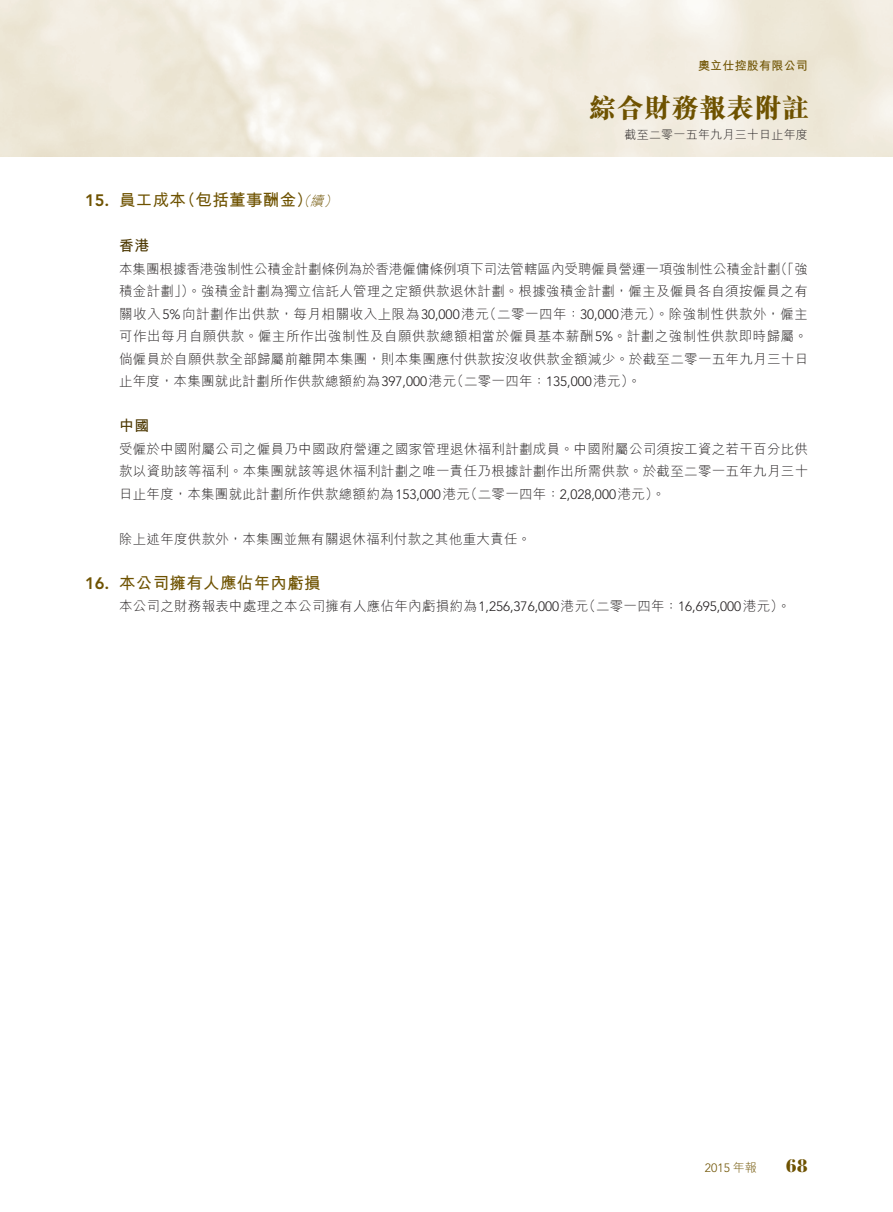
<style>
.page{position:relative;width:893px;height:1212px;background:#fff}
.page>*{position:absolute;margin:0;border:0;box-sizing:border-box;transform-origin:0 0}
.t1{font:800 27px "M Sung HK";letter-spacing:.02em;color:#6e5200}
.t2{font:900 18px "Bauer Bodoni Std";color:#6e5200}
._01_H1{font:700 16.5px "M Hei HK";letter-spacing:.02em;color:#6e5200}
._01_H1-2{font:800 16.5px "Avenir LT Std";color:#6e5200}
._02_H2{font:700 15px "M Hei HK";color:#4c3700}
._00_txt{font:300 13.5px "M Hei HK";letter-spacing:.025em;color:#231f20}
._00_txt-2{font:300 13.5px "M Hei HK";color:#231f20}
._01_H1-3{font:italic 300 13.5px "M Hei HK";color:#6e5200}
.t3{font:300 12px "M Hei HK";letter-spacing:.02em;color:#231f20}
.t4{font:700 12px "M Hei HK";letter-spacing:.02em;color:#6e5200}
.t5{font:300 12px "Avenir LT Std";color:#6e5200}
.s1{font-weight:300;font-style:italic;font-size:13.5px}
.s2{font-family:"Avenir LT Std"}
.s3{font-family:"M Hei HK"}
</style>
<div class="page">
<p class="t4" style="left:698px;top:57px;width:111px">奧立仕控股有限公司</p>
<h1 class="t1" style="left:589px;top:94px;width:221px">綜合財務報表附註</h1>
<p class="t3" style="left:625px;top:129px;width:185px">截至二零一五年九月三十日止年度</p>
<p class="_01_H1-2" style="left:85px;top:191px;width:26px">15.</p>
<p class="_01_H1" style="left:179px;top:188px;width:135px">（包括董事酬金）<span class="s1">（</span></p>
<p class="_01_H1" style="left:119px;top:188px;width:68px">員工成本</p>
<p class="_01_H1-3" style="left:310px;top:194px;width:18px">續</p>
<p class="_01_H1-3" style="left:324px;top:194px;width:18px">(</p>
<p class="_01_H1-2" style="left:85px;top:573px;width:26px">16.</p>
<p class="_02_H2" style="left:119px;top:235px;width:32px">香港</p>
<p class="_00_txt-2" style="left:119px;top:262px;width:663px">本集團根據香港強制性公積金計劃條例為於香港僱傭條例項下司法管轄區內受聘僱員營運一項強制性公積金計劃</p>
<p class="_00_txt" style="left:119px;top:284px;width:690px">積金計劃」）。強積金計劃為獨立信託人管理之定額供款退休計劃。根據強積金計劃，僱主及僱員各自須按僱員之有</p>
<p class="_00_txt" style="left:483px;top:307px;width:326px">（二零一四年：<span class="s2">30,000</span>港元）。除強制性供款外，僱主</p>
<p class="_00_txt" style="left:774px;top:262px;width:35px">（「強</p>
<p class="_00_txt" style="left:119px;top:307px;width:371px">關收入<span class="s2">5%</span>向計劃作出供款，每月相關收入上限為<span class="s2">30,000</span>港元</p>
<p class="_00_txt" style="left:119px;top:329px;width:690px">可作出每月自願供款。僱主所作出強制性及自願供款總額相當於僱員基本薪酬<span class="s2">5%</span>。計劃之強制性供款即時歸屬。</p>
<p class="_00_txt" style="left:119px;top:352px;width:691px">倘僱員於自願供款全部歸屬前離開本集團，則本集團應付供款按沒收供款金額減少。於截至二零一五年九月三十日</p>
<p class="_00_txt" style="left:450px;top:374px;width:192px">（二零一四年：<span class="s2">135,000</span>港元。(</p>
<p class="_00_txt" style="left:119px;top:374px;width:339px">止年度，本集團就此計劃所作供款總額約為<span class="s2">397,000</span>港元</p>
<p class="_02_H2" style="left:119px;top:415px;width:32px">中國</p>
<p class="_00_txt" style="left:119px;top:442px;width:690px">受僱於中國附屬公司之僱員乃中國政府營運之國家管理退休福利計劃成員。中國附屬公司須按工資之若干百分比供</p>
<p class="_00_txt" style="left:119px;top:464px;width:691px">款以資助該等福利。本集團就該等退休福利計劃之唯一責任乃根據計劃作出所需供款。於截至二零一五年九月三十</p>
<p class="_00_txt" style="left:464px;top:487px;width:202px">（二零一四年：<span class="s2">2,028,000</span>港元。(</p>
<p class="_00_txt" style="left:119px;top:487px;width:352px">日止年度，本集團就此計劃所作供款總額約為<span class="s2">153,000</span>港元</p>
<p class="_00_txt" style="left:119px;top:532px;width:414px">除上述年度供款外，本集團並無有關退休福利付款之其他重大責任。</p>
<p class="_01_H1" style="left:119px;top:571px;width:203px">本公司擁有人應佔年內虧損</p>
<p class="_00_txt" style="left:119px;top:599px;width:471px">本公司之財務報表中處理之本公司擁有人應佔年內虧損約為<span class="s2">1,256,376,000</span>港元</p>
<p class="_00_txt" style="left:583px;top:599px;width:209px">（二零一四年：<span class="s2">16,695,000</span>港元。(</p>
<p class="t5" style="left:705px;top:1161px;width:53px">2015 <span class="s3">年報</span></p>
<h2 class="t2" style="left:786px;top:1154px;width:24px">68</h2>
</div>
